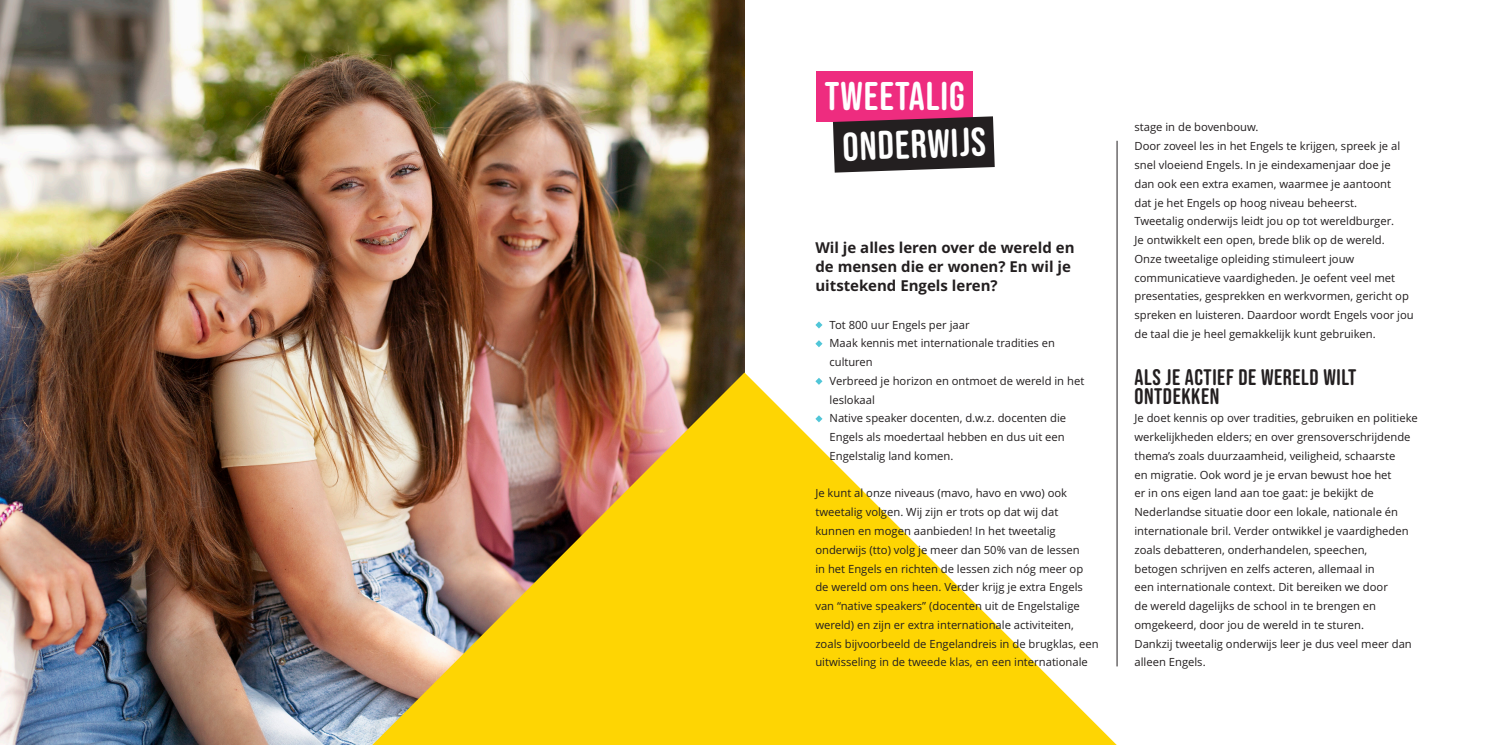
<style>
.page{position:relative;width:1489px;height:745px;background:#fff}
.page>*{position:absolute;margin:0;border:0;box-sizing:border-box;transform-origin:0 0}
.H2__arcering{font:40px "Bebas Neue Rounded";letter-spacing:.025em;color:#fff}
.t1{font:22.5px/18.8px "Bebas Neue Rounded";letter-spacing:.025em;color:#231f20}
.Intro{font:700 15px/18.8px "Open Sans";color:#231f20}
.Body{font:11.25px/18.8px "Open Sans";color:#231f20}
</style>
<div class="page">
<hr style="left:1116px;top:141px;width:1px;height:525px;background:#231f20">
<div style="left:816px;top:71px;width:156px;height:51px;background:#ee2c7f"></div>
<svg style="left:833px;top:116px;width:161px;height:56px;background:#382a2f"></svg>
<img style="left:0;top:0;width:744px;height:744px">
<img style="left:372px;top:372px;width:744px;height:372px">
<svg style="left:815px;top:321px;width:7px;height:7px"></svg>
<svg style="left:815px;top:340px;width:7px;height:7px"></svg>
<svg style="left:815px;top:377px;width:7px;height:7px"></svg>
<svg style="left:815px;top:415px;width:7px;height:7px"></svg>
<p class="H2__arcering" style="left:824px;top:74px;width:141px">TWEETALIG</p>
<p class="H2__arcering" style="left:841px;top:124px;width:145px;rotate:-2deg">ONDERWIJS</p>
<p class="Intro" style="left:815px;top:238px;width:260px">Wil je alles leren over de wereld en de mensen die er wonen? En wil je uitstekend Engels leren?</p>
<p class="Body" style="left:829px;top:314px;width:141px">Tot 800 uur Engels per jaar</p>
<p class="Body" style="left:829px;top:333px;width:227px">Maak kennis met internationale tradities en culturen</p>
<p class="Body" style="left:829px;top:371px;width:256px">Verbreed je horizon en ontmoet de wereld in het leslokaal</p>
<p class="Body" style="left:829px;top:408px;width:238px">Native speaker docenten, d.w.z. docenten die<br>Engels als moedertaal hebben en dus uit een<br>Engelstalig land komen.</p>
<p class="Body" style="left:815px;top:483px;width:285px">Je kunt al onze niveaus (mavo, havo en vwo) ook tweetalig volgen. Wij zijn er trots op dat wij dat kunnen en mogen aanbieden! In het tweetalig onderwijs (tto) volg je meer dan 50% van de lessen<br>in het Engels en richten de lessen zich nóg meer op de wereld om ons heen. Verder krijg je extra Engels van “native speakers” (docenten uit de Engelstalige wereld) en zijn er extra internationale activiteiten, zoals bijvoorbeeld de Engelandreis in de brugklas, een uitwisseling in de tweede klas, en een internationale</p>
<p class="Body" style="left:1134px;top:118px;width:125px">stage in de bovenbouw.</p>
<p class="Body" style="left:1134px;top:136px;width:267px">Door zoveel les in het Engels te krijgen, spreek je al snel vloeiend Engels. In je eindexamenjaar doe je</p>
<p class="Body" style="left:1134px;top:174px;width:258px">dan ook een extra examen, waarmee je aantoont</p>
<p class="Body" style="left:1134px;top:193px;width:224px">dat je het Engels op hoog niveau beheerst.</p>
<p class="Body" style="left:1134px;top:211px;width:261px">Tweetalig onderwijs leidt jou op tot wereldburger.</p>
<p class="Body" style="left:1134px;top:230px;width:252px">Je ontwikkelt een open, brede blik op de wereld.</p>
<p class="Body" style="left:1134px;top:249px;width:281px">Onze tweetalige opleiding stimuleert jouw communicatieve vaardigheden. Je oefent veel met presentaties, gesprekken en werkvormen, gericht op spreken en luisteren. Daardoor wordt Engels voor jou de taal die je heel gemakkelijk kunt gebruiken.</p>
<h3 class="t1" style="left:1134px;top:367px;width:223px">ALS JE ACTIEF DE WERELD WILT<br>ONTDEKKEN</h3>
<p class="Body" style="left:1134px;top:408px;width:285px">Je doet kennis op over tradities, gebruiken en politieke werkelijkheden elders; en over grensoverschrijdende thema’s zoals duurzaamheid, veiligheid, schaarste<br>en migratie. Ook word je je ervan bewust hoe het<br>er in ons eigen land aan toe gaat: je bekijkt de Nederlandse situatie door een lokale, nationale én internationale bril. Verder ontwikkel je vaardigheden zoals debatteren, onderhandelen, speechen,<br>betogen schrijven en zelfs acteren, allemaal in<br>een internationale context. Dit bereiken we door<br>de wereld dagelijks de school in te brengen en omgekeerd, door jou de wereld in te sturen.</p>
<p class="Body" style="left:1134px;top:633px;width:279px">Dankzij tweetalig onderwijs leer je dus veel meer dan alleen Engels.</p>
</div>
